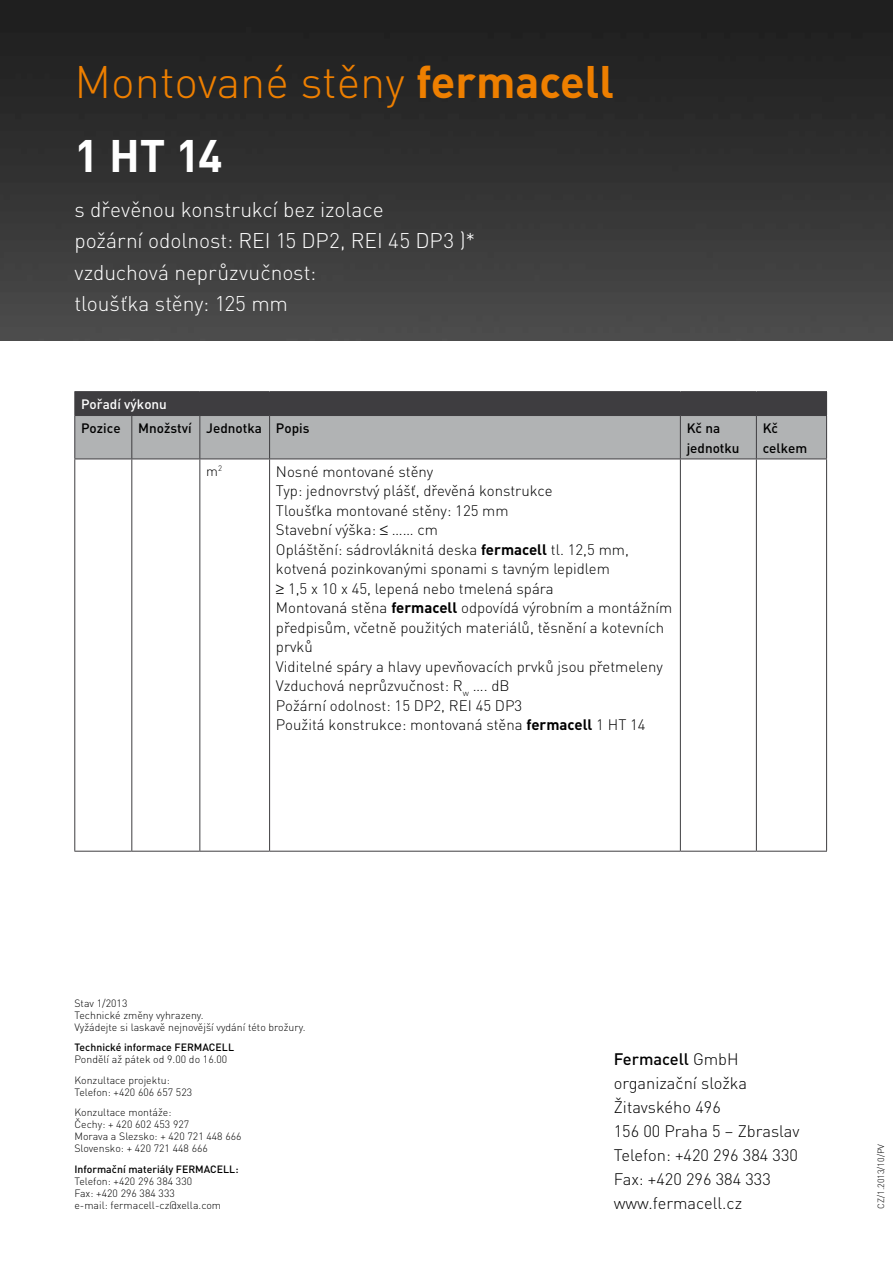
<style>
.page{position:relative;width:893px;height:1263px;background:#fff}
.page>*{position:absolute;margin:0;border:0;box-sizing:border-box;transform-origin:0 0}
.t1{font:300 45px/73.5px "DIN Pro";color:#ee7f00}
.t2{font:300 21px/31.5px "DIN Pro";letter-spacing:-.005em;color:#fff}
.t3{font:300 16.5px/24px "DINCE";color:#000}
.t4{font:300 15px/19.5px "DIN Pro";color:#000}
.t5{font:500 13.5px/19.5px "DINCE";color:#000}
.t6{font:500 13.5px "DINCE";color:#fff}
.t7{font:300 13.5px "DINCE";color:#000}
.t8{font:300 10.5px/12px "DINCE";color:#000}
.t9{font:500 10.5px "DINCE";color:#000}
.t10{font:300 9px "DINCE";color:#000}
.s1{font-weight:700}
.s2{font-weight:700;color:#fff}
.s3{font-weight:500}
</style>
<div class="page">
<hr style="left:74px;top:391px;width:58px;height:1px;background:#3e3d40">
<hr style="left:132px;top:391px;width:68px;height:1px;background:#3e3d40">
<hr style="left:200px;top:391px;width:70px;height:1px;background:#3e3d40">
<hr style="left:270px;top:391px;width:410px;height:1px;background:#3e3d40">
<hr style="left:680px;top:391px;width:76px;height:1px;background:#3e3d40">
<hr style="left:756px;top:391px;width:71px;height:1px;background:#3e3d40">
<svg style="left:74px;top:392px;width:753px;height:67px;background:#87888a"></svg>
<hr style="left:74px;top:415px;width:58px;height:1px;background:#3e3d40">
<hr style="left:74px;top:416px;width:1px;height:43px;background:#3e3d40">
<hr style="left:132px;top:415px;width:68px;height:1px;background:#3e3d40">
<hr style="left:131px;top:416px;width:1px;height:43px;background:#3e3d40">
<hr style="left:200px;top:415px;width:70px;height:1px;background:#3e3d40">
<hr style="left:199px;top:416px;width:1px;height:43px;background:#3e3d40">
<hr style="left:270px;top:415px;width:410px;height:1px;background:#3e3d40">
<hr style="left:269px;top:416px;width:1px;height:43px;background:#3e3d40">
<hr style="left:680px;top:415px;width:76px;height:1px;background:#3e3d40">
<hr style="left:680px;top:416px;width:1px;height:43px;background:#3e3d40">
<hr style="left:756px;top:415px;width:71px;height:1px;background:#3e3d40">
<hr style="left:756px;top:416px;width:1px;height:43px;background:#3e3d40">
<hr style="left:826px;top:416px;width:1px;height:43px;background:#3e3d40">
<hr style="left:74px;top:459px;width:58px;height:1px;background:#3e3d40">
<hr style="left:74px;top:459px;width:1px;height:392px;background:#3e3d40">
<hr style="left:132px;top:459px;width:68px;height:1px;background:#3e3d40">
<hr style="left:131px;top:459px;width:1px;height:392px;background:#3e3d40">
<hr style="left:200px;top:459px;width:70px;height:1px;background:#3e3d40">
<hr style="left:199px;top:459px;width:1px;height:392px;background:#3e3d40">
<hr style="left:270px;top:459px;width:410px;height:1px;background:#3e3d40">
<hr style="left:269px;top:459px;width:1px;height:392px;background:#3e3d40">
<hr style="left:680px;top:459px;width:76px;height:1px;background:#3e3d40">
<hr style="left:680px;top:459px;width:1px;height:392px;background:#3e3d40">
<hr style="left:756px;top:459px;width:71px;height:1px;background:#3e3d40">
<hr style="left:756px;top:459px;width:1px;height:392px;background:#3e3d40">
<hr style="left:826px;top:459px;width:1px;height:392px;background:#3e3d40">
<hr style="left:74px;top:851px;width:58px;height:1px;background:#3e3d40">
<hr style="left:132px;top:851px;width:68px;height:1px;background:#3e3d40">
<hr style="left:200px;top:851px;width:70px;height:1px;background:#3e3d40">
<hr style="left:270px;top:851px;width:410px;height:1px;background:#3e3d40">
<hr style="left:680px;top:851px;width:76px;height:1px;background:#3e3d40">
<hr style="left:756px;top:851px;width:71px;height:1px;background:#3e3d40">
<img style="left:0;top:0;width:893px;height:340px">
<h1 class="t1" style="left:74px;top:43px;width:541px">Montované stěny <span class="s1">fermacell<br></span><span class="s2">1 HT 14</span></h1>
<h2 class="t2" style="left:74px;top:192px;width:402px">s dřevěnou konstrukcí bez izolace<br>požární odolnost: REI 15 DP2, REI 45 DP3 )* vzduchová neprůzvučnost:<br>tloušťka stěny: 125 mm</h2>
<p class="t6" style="left:81px;top:395px;width:87px">Pořadí výkonu</p>
<p class="t5" style="left:81px;top:418px;width:41px">Pozice</p>
<p class="t5" style="left:138px;top:418px;width:173px">Množství Jednotka Popis</p>
<p class="t5" style="left:687px;top:418px;width:54px">Kč na jednotku</p>
<p class="t5" style="left:763px;top:418px;width:46px">Kč celkem</p>
<p class="t7" style="left:206px;top:463px;width:17px">m<sup>2</sup></p>
<p class="t4" style="left:276px;top:461px;width:398px">Nosné montované stěny<br>Typ: jednovrstvý plášť, dřevěná konstrukce<br>Tloušťka montované stěny: 125 mm<br>Stavební výška: ≤ …… cm<br>Opláštění: sádrovláknitá deska <span class="s1">fermacell</span> tl. 12,5 mm, kotvená pozinkovanými sponami s tavným lepidlem<br>≥ 1,5 x 10 x 45, lepená nebo tmelená spára<br>Montovaná stěna <span class="s1">fermacell</span> odpovídá výrobním a montážním předpisům, včetně použitých materiálů, těsnění a kotevních prvků<br>Viditelné spáry a hlavy upevňovacích prvků jsou přetmeleny Vzduchová neprůzvučnost: R<sub>w</sub> …. dB<br>Požární odolnost: 15 DP2, REI 45 DP3<br>Použitá konstrukce: montovaná stěna <span class="s1">fermacell</span> 1 HT 14</p>
<p class="t8" style="left:74px;top:997px;width:233px">Stav 1/2013<br>Technické změny vyhrazeny.<br>Vyžádejte si laskavě nejnovější vydání této brožury.</p>
<p class="t9" style="left:74px;top:1041px;width:161px">Technické informace FERMACELL</p>
<p class="t8" style="left:74px;top:1049px;width:154px;line-height:20.5px">Pondělí až pátek od 9.00 do 16.00<br>Konzultace projektu:</p>
<p class="t8" style="left:74px;top:1082px;width:119px;line-height:20.5px">Telefon: +420 606 657 523<br>Konzultace montáže:</p>
<p class="t8" style="left:74px;top:1119px;width:169px">Čechy: + 420 602 453 927<br>Morava a Slezsko: + 420 721 448 666<br>Slovensko: + 420 721 448 666</p>
<p class="t9" style="left:74px;top:1162px;width:166px">Informační materiály FERMACELL:</p>
<p class="t8" style="left:74px;top:1175px;width:148px">Telefon: +420 296 384 330<br>Fax: +420 296 384 333<br>e-mail: fermacell-cz@xella.com</p>
<p class="t3" style="left:614px;top:1047px;width:187px"><span class="s3">Fermacell</span> GmbH organizační složka<br>Žitavského 496<br>156 00 Praha 5 – Zbraslav<br>Telefon: +420 296 384 330<br>Fax: +420 296 384 333 www.fermacell.cz</p>
<p class="t10" style="left:875px;top:1209px;width:67px;rotate:-90deg">CZ/1.2013/10/PV</p>
</div>
